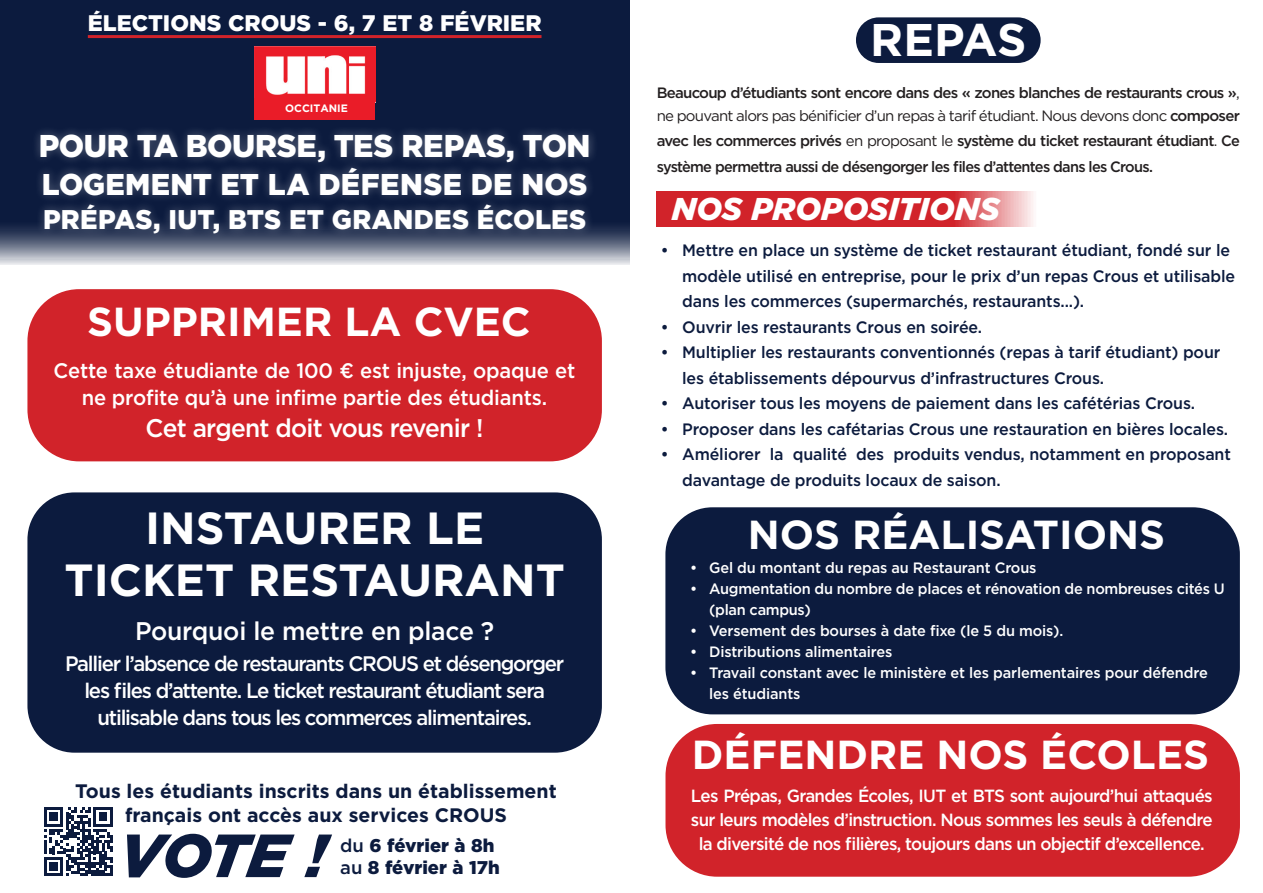
<style>
.page{position:relative;width:1263px;height:893px;background:#fff}
.page>*{position:absolute;margin:0;border:0;box-sizing:border-box;transform-origin:0 0}
.t1{font:italic 900 60.75px "Gotham";color:#0c1b3e}
.t2{font:700 45.75px "Gotham";letter-spacing:-.005em;color:#fff}
.t3{font:700 45px/52.3px "Gotham";color:#fff;text-align:center}
.t4{font:700 40.5px "Gotham";color:#fff}
.t5{font:900 31.5px "Gotham";letter-spacing:-.015em;color:#fff}
.t6{font:italic 900 31.5px "Gotham";color:#fff}
.t7{font:900 30px "Gotham";letter-spacing:.005em;color:#fff}
.t8{font:900 27px "Gotham";letter-spacing:.005em;color:#fff}
.t9{font:500 25.5px "Gotham";letter-spacing:-.03em;color:#fff;scale:.96 1}
.t10{font:500 25.5px "Gotham";letter-spacing:-.01em;color:#fff}
.t11{font:900 22.5px "Gotham";color:#fff}
.t12{font:500 21px/27px "Gotham";letter-spacing:-.06em;color:#fff;text-align:center}
.t13{font:500 21px/27px "Gotham";letter-spacing:-.01em;color:#fff;text-align:center;scale:.96 1}
.t14{font:700 19.5px/24px "Gotham";color:#0c1b3e;text-align:center}
.t15{font:900 18.45px "Gotham";color:#0c1b3e}
.t16{font:500 17.7px/24px "Gotham";letter-spacing:-.04em;color:#fff;text-align:center;scale:.96 1}
.t17{font:500 16.5px/25.5px "Gotham";letter-spacing:-.01em;color:#0c1b3e}
.t18{font:500 15px/22.5px "Gotham";letter-spacing:-.05em;color:#231f20}
.t19{font:500 15px/21px "Gotham";letter-spacing:-.01em;color:#fff}
.t20{font:700 10.65px "Gotham";color:#fff}
.s1{font-weight:500}
.s2{font-weight:400}
</style>
<div class="page">
<svg style="left:657px;top:192px;width:376px;height:35px;background:#d5383f"></svg>
<div style="left:856px;top:17px;width:185px;height:46px;background:#0c1b3e;border-radius:23px"></div>
<div style="left:665px;top:507px;width:575px;height:207px;background:#0c1b3e;border-radius:47px"></div>
<svg style="left:0;top:0;width:629px;height:264px;background:#233050"></svg>
<hr style="left:88px;top:35px;width:453px;height:3px;background:#d1232a">
<div style="left:31px;top:125px;width:568px;height:117px;background:#fff;opacity:.3"></div>
<img style="left:254px;top:47px;width:121px;height:51px">
<div style="left:254px;top:98px;width:121px;height:22px;background:#ea1c28"></div>
<svg style="left:44px;top:807px;width:69px;height:69px"></svg>
<div style="left:27px;top:289px;width:575px;height:172px;background:#d1232a;border-radius:52px"></div>
<div style="left:27px;top:492px;width:575px;height:261px;background:#0c1b3e;border-radius:47px"></div>
<div style="left:665px;top:724px;width:575px;height:153px;background:#d1232a;border-radius:52px"></div>
<h3 class="t11" style="left:88px;top:7px;width:455px">ÉLECTIONS CROUS - 6, 7 ET 8 FÉVRIER</h3>
<p class="t20" style="left:285px;top:101px;width:64px">OCCITANIE</p>
<h3 class="t5" style="left:39px;top:124px;width:553px">POUR TA BOURSE, TES REPAS, TON</h3>
<h3 class="t7" style="left:42px;top:163px;width:547px">LOGEMENT ET LA DÉFENSE DE NOS</h3>
<h3 class="t8" style="left:43px;top:201px;width:545px">PRÉPAS, IUT, BTS ET GRANDES ÉCOLES</h3>
<h3 class="t4" style="left:87px;top:295px;width:445px">SUPPRIMER LA CVEC</h3>
<p class="t13" style="left:54px;top:357px;width:545px">Cette taxe étudiante de 100 € est injuste, opaque et ne profite qu’à une infime partie des étudiants.</p>
<h3 class="t9" style="left:146px;top:411px;width:353px">Cet argent doit vous revenir !</h3>
<h3 class="t3" style="left:65px;top:501px;width:502px">INSTAURER LE<br>TICKET RESTAURANT</h3>
<h3 class="t10" style="left:135px;top:614px;width:361px">Pourquoi le mettre en place ?</h3>
<p class="t12" style="left:65px;top:650px;width:501px">Pallier l’absence de restaurants CROUS et désengorger les files d’attente. Le ticket restaurant étudiant sera utilisable dans tous les commerces alimentaires.</p>
<p class="t14" style="left:75px;top:778px;width:483px">Tous les étudiants inscrits dans un établissement français ont accès aux services CROUS</p>
<h1 class="t1" style="left:117px;top:814px;width:210px">VOTE !</h1>
<p class="t15" style="left:340px;top:832px;width:156px"><span class="s1">du</span> 6 février à 8h</p>
<p class="t15" style="left:340px;top:855px;width:161px"><span class="s1">au</span> 8 février à 17h</p>
<h2 class="t2" style="left:870px;top:10px;width:157px">REPAS</h2>
<p class="t18" style="left:657px;top:82px;width:585px">Beaucoup d’étudiants sont encore dans des « zones blanches de restaurants crous »<span class="s2">, ne pouvant alors pas bénificier d’un repas à tarif étudiant. Nous devons donc</span> composer</p>
<p class="t18" style="left:657px;top:128px;width:585px;line-height:25.5px">avec les commerces privés <span class="s2">en proposant le</span> système du ticket restaurant étudiant<span class="s2">.</span> Ce système permettra aussi de désengorger les files d’attentes dans les Crous.</p>
<h3 class="t6" style="left:672px;top:188px;width:329px">NOS PROPOSITIONS</h3>
<p class="t17" style="left:682px;top:238px;width:554px;text-indent:-21px">• Mettre en place un système de ticket restaurant étudiant, fondé sur le modèle utilisé en entreprise, pour le prix d’un repas Crous et utilisable dans les commerces (supermarchés, restaurants...).</p>
<p class="t17" style="left:661px;top:314px;width:323px">• Ouvrir les restaurants Crous en soirée.</p>
<p class="t17" style="left:682px;top:340px;width:540px;text-indent:-21px">• Multiplier les restaurants conventionnés (repas à tarif étudiant) pour les établissements dépourvus d’infrastructures Crous.</p>
<p class="t17" style="left:661px;top:391px;width:536px">• Autoriser tous les moyens de paiement dans les cafétérias Crous.</p>
<p class="t17" style="left:661px;top:416px;width:569px">• Proposer dans les cafétarias Crous une restauration en bières locales.</p>
<p class="t17" style="left:682px;top:442px;width:550px;text-indent:-21px">• Améliorer la qualité des produits vendus, notamment en proposant davantage de produits locaux de saison.</p>
<h3 class="t4" style="left:748px;top:508px;width:419px">NOS RÉALISATIONS</h3>
<p class="t19" style="left:690px;top:557px;width:348px">• Gel du montant du repas au Restaurant Crous</p>
<p class="t19" style="left:709px;top:578px;width:517px;text-indent:-19px">• Augmentation du nombre de places et rénovation de nombreuses cités U (plan campus)</p>
<p class="t19" style="left:690px;top:620px;width:375px">• Versement des bourses à date fixe (le 5 du mois).</p>
<p class="t19" style="left:690px;top:641px;width:204px">• Distributions alimentaires</p>
<p class="t19" style="left:709px;top:662px;width:500px;text-indent:-19px">• Travail constant avec le ministère et les parlementaires pour défendre les étudiants</p>
<h3 class="t4" style="left:692px;top:728px;width:519px">DÉFENDRE NOS ÉCOLES</h3>
<p class="t16" style="left:691px;top:783px;width:545px">Les Prépas, Grandes Écoles, IUT et BTS sont aujourd’hui attaqués sur leurs modèles d’instruction. Nous sommes les seuls à défendre la diversité de nos filières, toujours dans un objectif d’excellence.</p>
</div>
